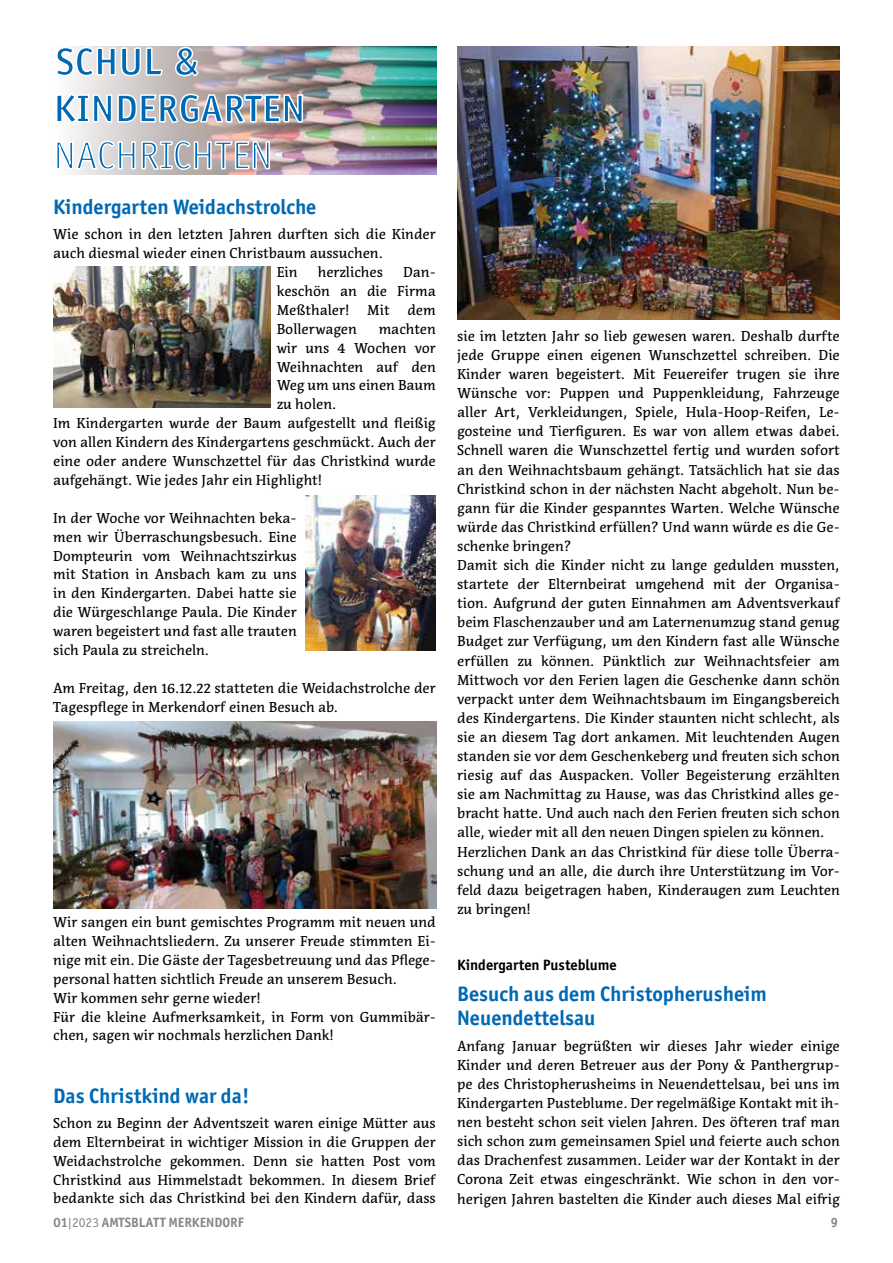
<style>
.page{position:relative;width:893px;height:1263px;background:#fff}
.page>*{position:absolute;margin:0;border:0;box-sizing:border-box;transform-origin:0 0}
.t1{font:700 21px/24.3px "Officina Sans ITC Pro";color:#0069b4}
.t2{font:700 15px "Officina Sans ITC Pro";color:#000}
.t3{font:14.25px/19px "Acuta";color:#000;text-align:justify}
.t4{font:700 13.5px "Officina Sans ITC Pro";color:#878787}
.s1{font-weight:400}
</style>
<div class="page">
<img style="left:70px;top:47px;width:367px;height:127px">
<svg style="left:57px;top:46px;width:143px;height:31px"></svg>
<svg style="left:57px;top:93px;width:247px;height:31px"></svg>
<svg style="left:57px;top:140px;width:214px;height:31px"></svg>
<img style="left:53px;top:266px;width:217px;height:141px">
<img style="left:305px;top:496px;width:131px;height:154px">
<img style="left:54px;top:721px;width:383px;height:187px">
<img style="left:457px;top:47px;width:383px;height:273px">
<h1 class="t1" style="left:53px;top:194px;width:265px">Kindergarten Weidachstrolche</h1>
<p class="t3" style="left:53px;top:225px;width:384px">Wie schon in den letzten Jahren durften sich die Kinder</p>
<p class="t3" style="left:53px;top:244px;width:331px">auch diesmal wieder einen Christbaum aussuchen.</p>
<p class="t3" style="left:277px;top:263px;width:22px">Ein</p>
<p class="t3" style="left:318px;top:263px;width:67px">herzliches</p>
<p class="t3" style="left:277px;top:263px;width:161px;text-indent:127px">Dan&shy;keschön an die Firma Meßthaler! Mit dem Bollerwagen</p>
<p class="t3" style="left:379px;top:319px;width:59px">machten</p>
<p class="t3" style="left:277px;top:338px;width:161px">wir uns 4 Wochen vor</p>
<p class="t3" style="left:277px;top:357px;width:161px">Weihnachten auf den</p>
<p class="t3" style="left:277px;top:376px;width:161px">Weg um uns einen Baum</p>
<p class="t3" style="left:277px;top:395px;width:61px">zu holen.</p>
<p class="t3" style="left:53px;top:414px;width:384px">Im Kindergarten wurde der Baum aufgestellt und fleißig</p>
<p class="t3" style="left:53px;top:433px;width:384px">von allen Kindern des Kindergartens geschmückt. Auch der</p>
<p class="t3" style="left:53px;top:451px;width:384px">eine oder andere Wunschzettel für das Christkind wurde</p>
<p class="t3" style="left:53px;top:470px;width:270px">aufgehängt. Wie jedes Jahr ein Highlight!</p>
<p class="t3" style="left:53px;top:508px;width:245px">In der Woche vor Weihnachten beka&shy;men wir Überraschungsbesuch. Eine Dompteurin vom Weihnachtszirkus mit Station in Ansbach kam zu uns in den Kindergarten. Dabei hatte sie die Würgeschlange Paula. Die Kinder waren begeistert und fast alle trauten sich Paula zu streicheln.</p>
<p class="t3" style="left:53px;top:678px;width:384px">Am Freitag, den 16.12.22 statteten die Weidachstrolche der<br>Tagespflege in Merkendorf einen Besuch ab.</p>
<p class="t3" style="left:53px;top:912px;width:384px;text-align:left">Wir sangen ein bunt gemischtes Programm mit neuen und alten Weihnachtsliedern. Zu unserer Freude stimmten Ei&shy;nige mit ein. Die Gäste der Tagesbetreuung und das Pflege&shy;personal hatten sichtlich Freude an unserem Besuch.<br>Wir kommen sehr gerne wieder!<br>Für die kleine Aufmerksamkeit, in Form von Gummibär&shy;chen, sagen wir nochmals herzlichen Dank!</p>
<h1 class="t1" style="left:53px;top:1083px;width:198px">Das Christkind war da!</h1>
<p class="t3" style="left:53px;top:1113px;width:384px">Schon zu Beginn der Adventszeit waren einige Mütter aus dem Elternbeirat in wichtiger Mission in die Gruppen der Weidachstrolche gekommen. Denn sie hatten Post vom Christkind aus Himmelstadt bekommen. In diesem Brief bedankte sich das Christkind bei den Kindern dafür, dass</p>
<p class="t3" style="left:457px;top:326px;width:384px;text-align:left">sie im letzten Jahr so lieb gewesen waren. Deshalb durfte jede Gruppe einen eigenen Wunschzettel schreiben. Die Kinder waren begeistert. Mit Feuereifer trugen sie ihre Wünsche vor: Puppen und Puppenkleidung, Fahrzeuge aller Art, Verkleidungen, Spiele, Hula-Hoop-Reifen, Le&shy;gosteine und Tierfiguren. Es war von allem etwas dabei.<br>Schnell waren die Wunschzettel fertig und wurden sofort an den Weihnachtsbaum gehängt. Tatsächlich hat sie das Christkind schon in der nächsten Nacht abgeholt. Nun be&shy;gann für die Kinder gespanntes Warten. Welche Wünsche würde das Christkind erfüllen? Und wann würde es die Ge&shy;schenke bringen?<br>Damit sich die Kinder nicht zu lange gedulden mussten, startete der Elternbeirat umgehend mit der Organisa&shy;tion. Aufgrund der guten Einnahmen am Adventsverkauf beim Flaschenzauber und am Laternenumzug stand genug Budget zur Verfügung, um den Kindern fast alle Wünsche erfüllen zu können. Pünktlich zur Weihnachtsfeier am Mittwoch vor den Ferien lagen die Geschenke dann schön verpackt unter dem Weihnachtsbaum im Eingangsbereich des Kindergartens. Die Kinder staunten nicht schlecht, als sie an diesem Tag dort ankamen. Mit leuchtenden Augen standen sie vor dem Geschenkeberg und freuten sich schon riesig auf das Auspacken. Voller Begeisterung erzählten sie am Nachmittag zu Hause, was das Christkind alles ge&shy;bracht hatte. Und auch nach den Ferien freuten sich schon alle, wieder mit all den neuen Dingen spielen zu können.<br>Herzlichen Dank an das Christkind für diese tolle Überra&shy;schung und an alle, die durch ihre Unterstützung im Vor&shy;feld dazu beigetragen haben, Kinderaugen zum Leuchten zu bringen!</p>
<p class="t2" style="left:457px;top:956px;width:161px">Kindergarten Pusteblume</p>
<h1 class="t1" style="left:457px;top:981px;width:311px">Besuch aus dem Christopherusheim<br>Neuendettelsau</h1>
<p class="t3" style="left:457px;top:1036px;width:384px">Anfang Januar begrüßten wir dieses Jahr wieder einige Kinder und deren Betreuer aus der Pony &amp; Panthergrup&shy;pe des Christopherusheims in Neuendettelsau, bei uns im Kindergarten Pusteblume. Der regelmäßige Kontakt mit ih&shy;nen besteht schon seit vielen Jahren. Des öfteren traf man sich schon zum gemeinsamen Spiel und feierte auch schon das Drachenfest zusammen. Leider war der Kontakt in der Corona Zeit etwas eingeschränkt. Wie schon in den vor&shy;herigen Jahren bastelten die Kinder auch dieses Mal eifrig</p>
<p class="t4" style="left:53px;top:1214px;width:192px">01<span class="s1">|2023</span> AMTSBLATT MERKENDORF</p>
<p class="t4" style="left:831px;top:1214px;width:9px">9</p>
</div>
